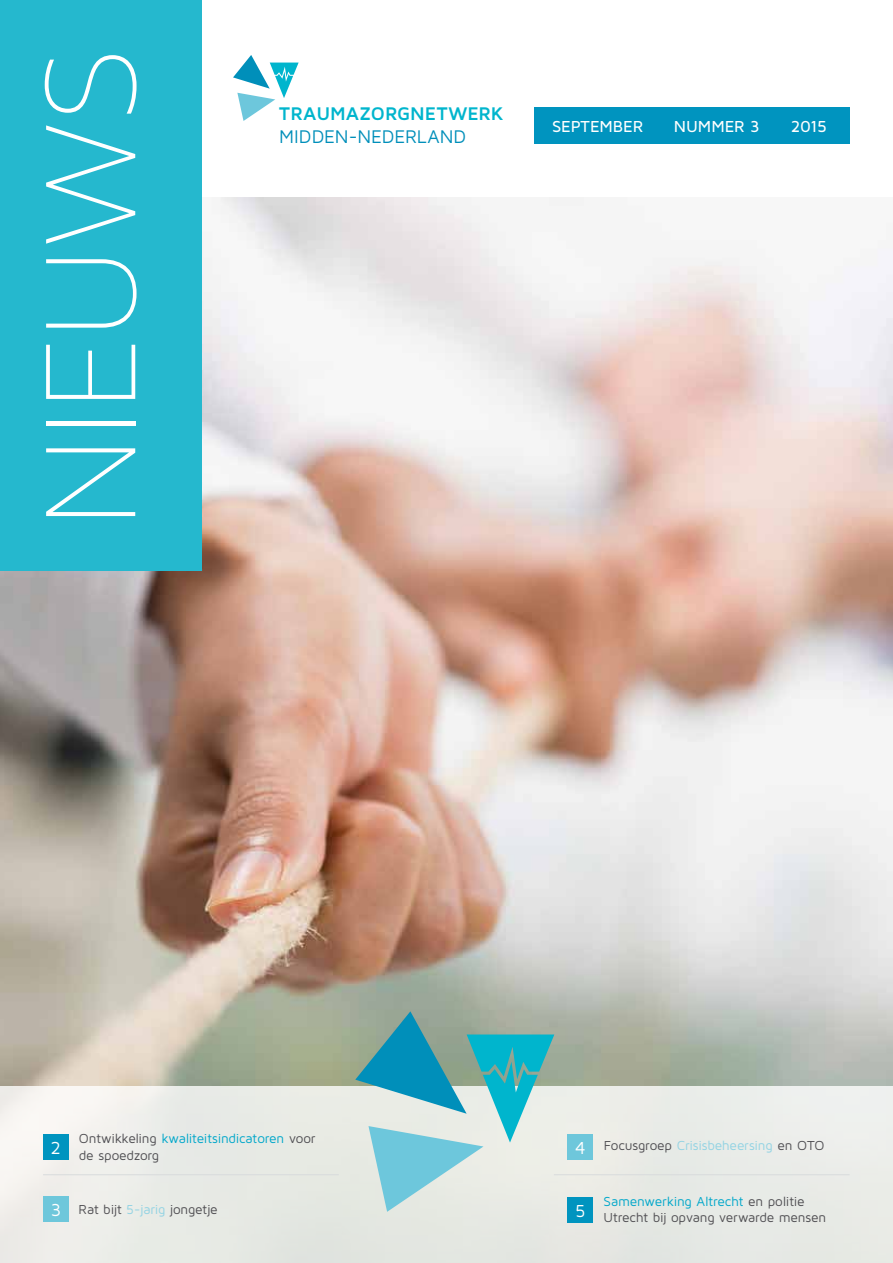
<style>
.page{position:relative;width:893px;height:1263px;background:#fff}
.page>*{position:absolute;margin:0;border:0;box-sizing:border-box;transform-origin:0 0}
.t1{font:143.7px "Maven Pro Light 200";letter-spacing:.01em;color:#fff}
.t2{font:700 19.05px "Maven Pro";color:#00b5cd}
.t3{font:19.05px "Maven Pro";letter-spacing:-.005em;color:#008fba}
.t4{font:18px "Maven Pro";color:#fff}
.t5{font:500 16.5px "Maven Pro";letter-spacing:-.005em;color:#fff}
.t6{font:13.5px/16.2px "Maven Pro";letter-spacing:-.015em;color:#504f53}
.t7{font:13.5px "Maven Pro";letter-spacing:-.015em;color:#92d3e3}
.s1{color:#00a7ca}
.s2{color:#504f53}
.s3{color:#92d3e3}
</style>
<div class="page">
<img style="left:0;top:198px;width:893px;height:888px">
<div style="left:0;top:0;width:201px;height:571px;background:#25b8ce"></div>
<svg style="left:233px;top:55px;width:66px;height:66px"></svg>
<div style="left:534px;top:107px;width:316px;height:37px;background:#0094bf"></div>
<div style="left:0;top:1086px;width:893px;height:177px;background:#e8ebe6"></div>
<svg style="left:355px;top:1011px;width:199px;height:201px"></svg>
<hr style="left:43px;top:1174px;width:296px;height:1px;background:#d8dbdc">
<div style="left:568px;top:1197px;width:25px;height:25px;background:#0094bf"></div>
<div style="left:43px;top:1134px;width:25px;height:25px;background:#0094bf"></div>
<hr style="left:554px;top:1174px;width:296px;height:1px;background:#d8dbdc">
<div style="left:568px;top:1134px;width:25px;height:26px;background:#6ec7db"></div>
<div style="left:43px;top:1196px;width:26px;height:25px;background:#6ec7db"></div>
<h1 class="t1" style="left:14px;top:526px;width:481px;rotate:-90deg">NIEUWS</h1>
<h2 class="t2" style="left:279px;top:101px;width:226px">TRAUMAZORGNETWERK</h2>
<h2 class="t3" style="left:279px;top:124px;width:188px">MIDDEN-NEDERLAND</h2>
<p class="t5" style="left:552px;top:116px;width:93px">SEPTEMBER</p>
<p class="t5" style="left:674px;top:116px;width:87px">NUMMER 3</p>
<p class="t5" style="left:791px;top:116px;width:38px">2015</p>
<p class="t6" style="left:79px;top:1130px;width:238px">Ontwikkeling <span class="s1">kwaliteitsindicatoren</span> voor de spoedzorg</p>
<h3 class="t4" style="left:50px;top:1137px;width:12px">2</h3>
<p class="t7" style="left:604px;top:1137px;width:222px"><span class="s2">Focusgroep</span> Crisisbeheersing <span class="s2">en OTO</span></p>
<h3 class="t4" style="left:575px;top:1137px;width:12px">4</h3>
<h3 class="t4" style="left:51px;top:1199px;width:12px">3</h3>
<p class="t6" style="left:79px;top:1201px;width:140px">Rat bijt <span class="s3">5-jarig</span> jongetje</p>
<h3 class="t4" style="left:575px;top:1199px;width:12px">5</h3>
<p class="t6" style="left:604px;top:1193px;width:224px"><span class="s1">Samenwerking Altrecht</span> en politie<br>Utrecht bij opvang verwarde mensen</p>
</div>
